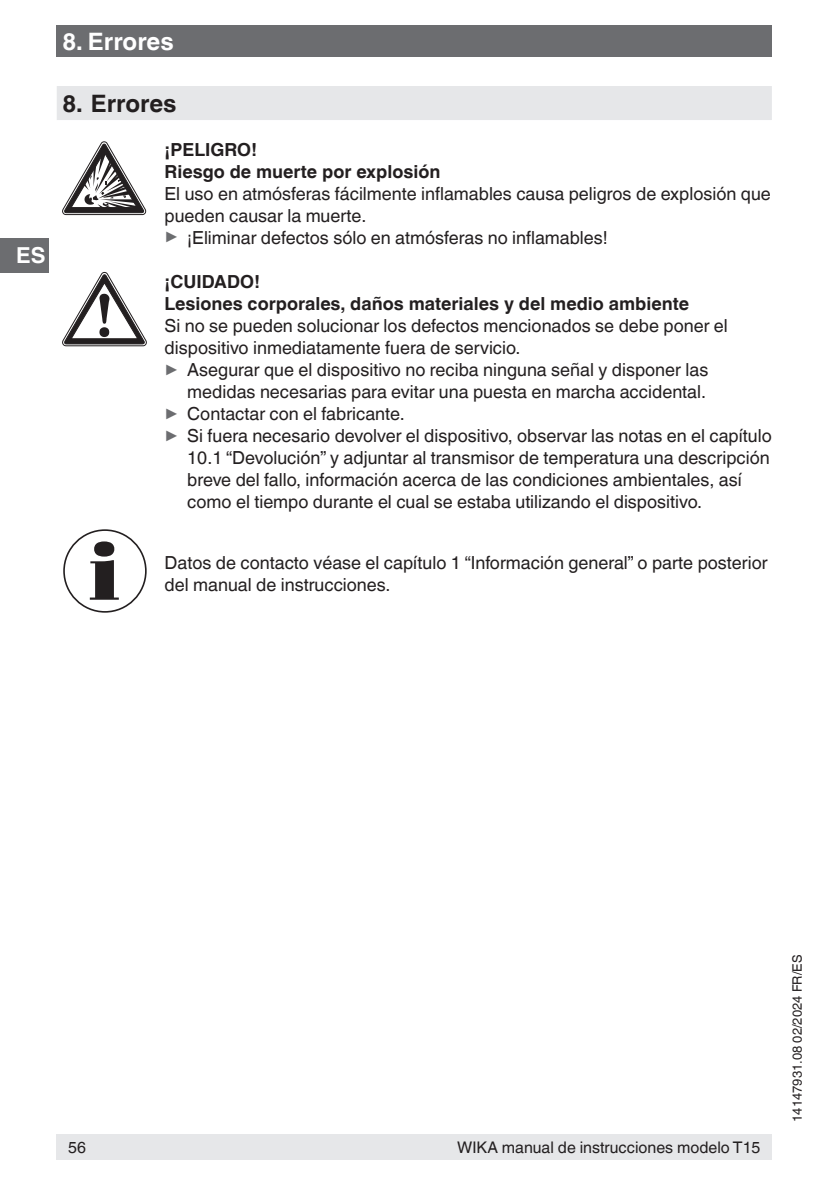
<style>
.page{position:relative;width:840px;height:1191px;background:#fff}
.page>*{position:absolute;margin:0;border:0;box-sizing:border-box;transform-origin:0 0}
.t1{font:700 24px "Helvetica World";color:#231f20}
.t2{font:700 24px "Helvetica World";color:#fff}
.t3{font:700 22px "Helvetica World";color:#fff}
.t4{font:18px/22px "Helvetica World";color:#231f20}
.t5{font:700 18px/22px "Helvetica World";color:#231f20}
.t6{font:16px "Helvetica World";color:#231f20}
.t7{font:13px "Helvetica World";color:#231f20}
.s1{font-size:17.6px;color:#6c6d70}
</style>
<div class="page">
<div style="left:57px;top:26px;width:714px;height:31px;background:#6c6d70"></div>
<div style="left:0;top:238px;width:48px;height:34px;background:#6c6d70"></div>
<div style="left:57px;top:1134px;width:714px;height:25px;background:#e6e7e9"></div>
<div style="left:57px;top:86px;width:714px;height:34px;background:#e6e7e9"></div>
<svg style="left:62px;top:142px;width:84px;height:73px"></svg>
<svg style="left:62px;top:272px;width:84px;height:74px"></svg>
<svg style="left:90px;top:541px;width:29px;height:59px"></svg>
<div style="left:63px;top:529px;width:84px;height:83px;border:2px solid #231f20;border-radius:50%"></div>
<p class="t3" style="left:16px;top:243px;width:31px">ES</p>
<h1 class="t2" style="left:62px;top:27px;width:113px">8. Errores</h1>
<h1 class="t1" style="left:62px;top:89px;width:116px">8. Errores</h1>
<p class="t5" style="left:164px;top:138px;width:277px">¡PELIGRO!<br>Riesgo de muerte por explosión</p>
<p class="t4" style="left:164px;top:182px;width:607px">El uso en atmósferas fácilmente inflamables causa peligros de explosión que pueden causar la muerte.<br><span class="s1">▶</span> ¡Eliminar defectos sólo en atmósferas no inflamables!</p>
<p class="t5" style="left:164px;top:270px;width:525px">¡CUIDADO!<br>Lesiones corporales, daños materiales y del medio ambiente</p>
<p class="t4" style="left:164px;top:314px;width:564px">Si no se pueden solucionar los defectos mencionados se debe poner el dispositivo inmediatamente fuera de servicio.<br><span class="s1">▶</span> Asegurar que el dispositivo no reciba ninguna señal y disponer las</p>
<p class="t4" style="left:187px;top:380px;width:520px">medidas necesarias para evitar una puesta en marcha accidental.</p>
<p class="t4" style="left:164px;top:402px;width:242px"><span class="s1">▶</span> Contactar con el fabricante.</p>
<p class="t4" style="left:164px;top:424px;width:608px"><span class="s1">▶</span> Si fuera necesario devolver el dispositivo, observar las notas en el capítulo</p>
<p class="t4" style="left:187px;top:446px;width:583px">10.1 “Devolución” y adjuntar al transmisor de temperatura una descripción</p>
<p class="t4" style="left:187px;top:468px;width:556px">breve del fallo, información acerca de las condiciones ambientales, así</p>
<p class="t4" style="left:187px;top:490px;width:516px">como el tiempo durante el cual se estaba utilizando el dispositivo.</p>
<p class="t4" style="left:164px;top:552px;width:604px">Datos de contacto véase el capítulo 1 “Información general” o parte posterior del manual de instrucciones.</p>
<p class="t6" style="left:68px;top:1137px;width:19px">56</p>
<p class="t6" style="left:457px;top:1137px;width:305px">WIKA manual de instrucciones modelo T15</p>
<p class="t7" style="left:789px;top:1121px;width:168px;rotate:-90deg">14147931.08 02/2024 FR/ES</p>
</div>
